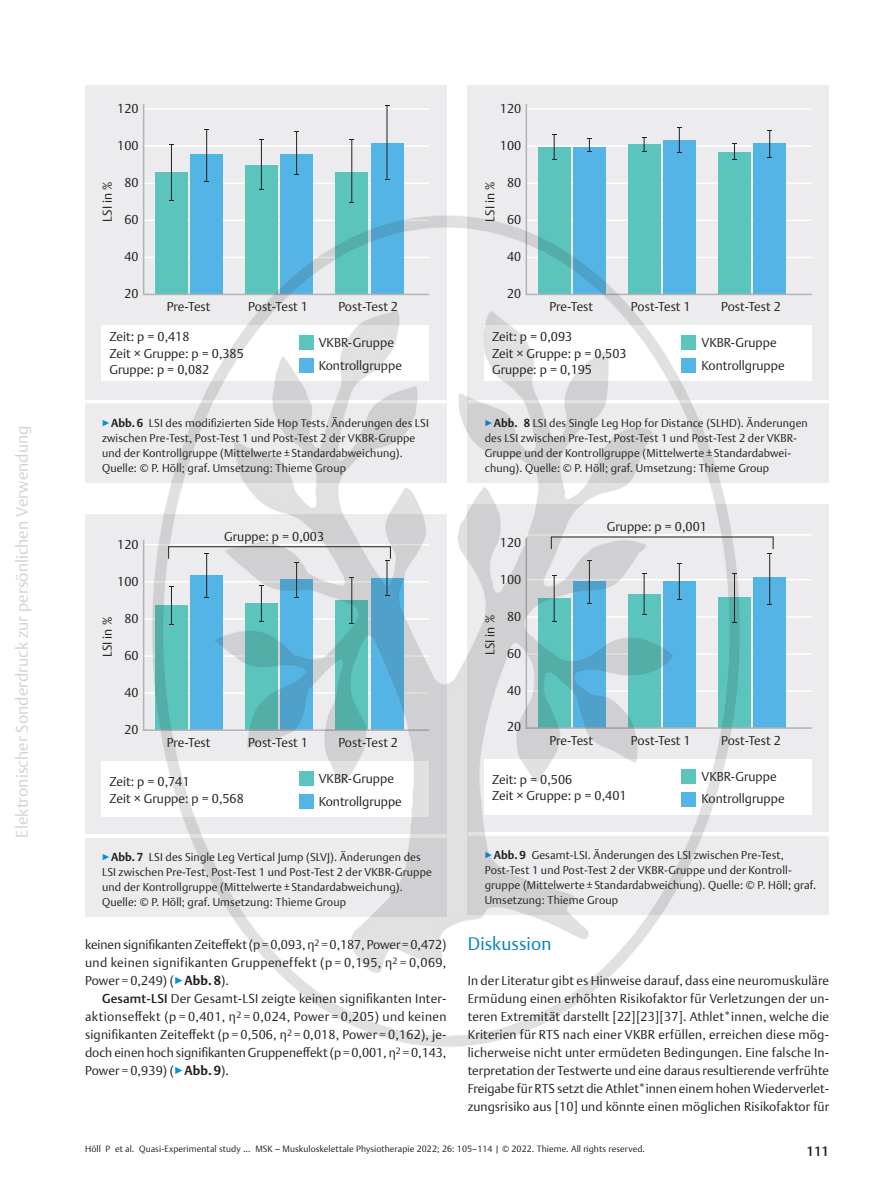
<style>
.page{position:relative;width:893px;height:1191px;background:#fff}
.page>*{position:absolute;margin:0;border:0;box-sizing:border-box;transform-origin:0 0}
.t1{font:300 18px "Thieme Argo 2011";letter-spacing:.01em;color:#0082c3}
.t2{font:300 16.5px "Thieme Argo 2011";color:#d1d2d4}
.t3{font:500 13.5px "Thieme Argo 2011";color:#231f20}
.t4{font:300 12.75px/18px "Thieme Argo 2011";color:#231f20}
.t5{font:300 11.25px/15px "Thieme Argo 2011";letter-spacing:.01em;color:#231f20}
.t6{font:300 9px "Thieme Argo 2011";letter-spacing:.01em;color:#231f20}
.s1{color:#0095d9}
.s2{font-weight:700}
.s3{font-weight:500}
</style>
<div class="page">
<div style="left:85px;top:399px;width:361px;height:83px;background:#ececee"></div>
<svg style="left:85px;top:400px;width:64px;height:3px"></svg>
<div style="left:85px;top:85px;width:361px;height:314px;background:#ececee"></div>
<div style="left:102px;top:325px;width:327px;height:56px;background:#fff"></div>
<svg style="left:143px;top:104px;width:286px;height:192px"></svg>
<div style="left:85px;top:833px;width:361px;height:84px;background:#ececee"></div>
<div style="left:85px;top:833px;width:361px;height:5px;background:#fff"></div>
<div style="left:85px;top:514px;width:361px;height:319px;background:#ececee"></div>
<div style="left:102px;top:761px;width:327px;height:55px;background:#fff"></div>
<svg style="left:143px;top:539px;width:6px;height:192px"></svg>
<div style="left:468px;top:399px;width:361px;height:83px;background:#ececee"></div>
<svg style="left:744px;top:400px;width:85px;height:3px"></svg>
<div style="left:468px;top:85px;width:361px;height:314px;background:#ececee"></div>
<div style="left:484px;top:325px;width:328px;height:56px;background:#fff"></div>
<svg style="left:525px;top:104px;width:287px;height:192px"></svg>
<div style="left:468px;top:831px;width:361px;height:83px;background:#ececee"></div>
<svg style="left:744px;top:832px;width:85px;height:3px"></svg>
<div style="left:468px;top:504px;width:361px;height:327px;background:#ececee"></div>
<div style="left:484px;top:759px;width:328px;height:55px;background:#fff"></div>
<hr style="left:526px;top:534px;width:286px;height:1px;background:#fff">
<svg style="left:744px;top:536px;width:68px;height:193px"></svg>
<img style="left:149px;top:214px;width:595px;height:833px">
<p class="t2" style="left:11px;top:837px;width:413px;rotate:-90deg">Elektronischer Sonderdruck zur persönlichen Verwendung</p>
<p class="t4" style="left:117px;top:100px;width:23px">120</p>
<p class="t4" style="left:117px;top:136px;width:23px">100</p>
<p class="t4" style="left:124px;top:173px;width:16px">80</p>
<p class="t4" style="left:124px;top:210px;width:16px">60</p>
<p class="t4" style="left:125px;top:247px;width:15px">40</p>
<p class="t4" style="left:125px;top:284px;width:15px">20</p>
<p class="t4" style="left:98px;top:221px;width:42px;rotate:-90deg">LSI in %</p>
<p class="t4" style="left:167px;top:297px;width:45px">Pre-Test</p>
<p class="t4" style="left:248px;top:297px;width:61px">Post-Test 1</p>
<p class="t4" style="left:338px;top:297px;width:61px">Post-Test 2</p>
<p class="t4" style="left:109px;top:328px;width:136px;line-height:16.5px">Zeit: p = 0,418<br>Zeit × Gruppe: p = 0,385<br>Gruppe: p = 0,082</p>
<p class="t4" style="left:319px;top:331px;width:85px;line-height:22.5px">VKBR-Gruppe<br>Kontrollgruppe</p>
<p class="t5" style="left:102px;top:415px;width:328px"><span class="s1">▶</span><span class="s2">Abb. 6</span> LSI des modifizierten Side Hop Tests. Änderungen des LSI zwischen Pre-Test, Post-Test 1 und Post-Test 2 der VKBR-Gruppe und der Kontrollgruppe (Mittelwerte ± Standardabweichung).<br>Quelle: © P. Höll; graf. Umsetzung: Thieme Group</p>
<p class="t4" style="left:117px;top:535px;width:23px">120</p>
<p class="t4" style="left:117px;top:572px;width:23px">100</p>
<p class="t4" style="left:124px;top:609px;width:16px">80</p>
<p class="t4" style="left:124px;top:646px;width:16px">60</p>
<p class="t4" style="left:125px;top:683px;width:15px">40</p>
<p class="t4" style="left:125px;top:719px;width:15px">20</p>
<p class="t4" style="left:98px;top:657px;width:42px;rotate:-90deg">LSI in %</p>
<p class="t4" style="left:224px;top:527px;width:101px">Gruppe: p = 0,003</p>
<p class="t4" style="left:167px;top:733px;width:45px">Pre-Test</p>
<p class="t4" style="left:248px;top:733px;width:61px">Post-Test 1</p>
<p class="t4" style="left:338px;top:733px;width:61px">Post-Test 2</p>
<p class="t4" style="left:109px;top:773px;width:136px;line-height:16.5px">Zeit: p = 0,741<br>Zeit × Gruppe: p = 0,568</p>
<p class="t4" style="left:319px;top:767px;width:85px;line-height:22.5px">VKBR-Gruppe<br>Kontrollgruppe</p>
<p class="t5" style="left:102px;top:849px;width:331px"><span class="s1">▶</span><span class="s2">Abb. 7</span> LSI des Single Leg Vertical Jump (SLVJ). Änderungen des LSI zwischen Pre-Test, Post-Test 1 und Post-Test 2 der VKBR-Gruppe und der Kontrollgruppe (Mittelwerte ± Standardabweichung).<br>Quelle: © P. Höll; graf. Umsetzung: Thieme Group</p>
<p class="t4" style="left:85px;top:935px;width:363px;text-align:justify">keinen signifikanten Zeiteffekt (p=0,093, η<sup>2</sup> =0,187, Power=0,472) und keinen signifikanten Gruppeneffekt (p = 0,195, η<sup>2</sup> = 0,069, Power = 0,249) (<span class="s1">▶</span><span class="s2">Abb. 8</span>).</p>
<p class="t4" style="left:85px;top:989px;width:363px;text-align:justify;text-indent:17px"><span class="s3">Gesamt-LSI</span> Der Gesamt-LSI zeigte keinen signifikanten Inter&shy;aktionseffekt (p = 0,401, η<sup>2</sup> = 0,024, Power = 0,205) und keinen signifikanten Zeiteffekt (p = 0,506, η<sup>2</sup> = 0,018, Power = 0,162), je&shy;doch einen hoch signifikanten Gruppeneffekt (p=0,001, η<sup>2</sup> =0,143, Power = 0,939) (<span class="s1">▶</span><span class="s2">Abb. 9</span>).</p>
<p class="t4" style="left:500px;top:100px;width:23px">120</p>
<p class="t4" style="left:500px;top:136px;width:23px">100</p>
<p class="t4" style="left:507px;top:173px;width:16px">80</p>
<p class="t4" style="left:507px;top:210px;width:16px">60</p>
<p class="t4" style="left:507px;top:247px;width:15px">40</p>
<p class="t4" style="left:507px;top:284px;width:15px">20</p>
<p class="t4" style="left:481px;top:221px;width:42px;rotate:-90deg">LSI in %</p>
<p class="t4" style="left:549px;top:297px;width:45px">Pre-Test</p>
<p class="t4" style="left:631px;top:297px;width:61px">Post-Test 1</p>
<p class="t4" style="left:721px;top:297px;width:61px">Post-Test 2</p>
<p class="t4" style="left:492px;top:328px;width:136px;line-height:16.5px">Zeit: p = 0,093<br>Zeit × Gruppe: p = 0,503<br>Gruppe: p = 0,195</p>
<p class="t4" style="left:701px;top:331px;width:85px;line-height:22.5px">VKBR-Gruppe<br>Kontrollgruppe</p>
<p class="t5" style="left:485px;top:415px;width:325px"><span class="s1">▶</span><span class="s2">Abb. 8</span> LSI des Single Leg Hop for Distance (SLHD). Änderungen des LSI zwischen Pre-Test, Post-Test 1 und Post-Test 2 der VKBR-Gruppe und der Kontrollgruppe (Mittelwerte ± Standardabwei&shy;chung). Quelle: © P. Höll; graf. Umsetzung: Thieme Group</p>
<p class="t4" style="left:500px;top:533px;width:23px">120</p>
<p class="t4" style="left:500px;top:570px;width:23px">100</p>
<p class="t4" style="left:507px;top:607px;width:16px">80</p>
<p class="t4" style="left:507px;top:644px;width:16px">60</p>
<p class="t4" style="left:507px;top:681px;width:15px">40</p>
<p class="t4" style="left:507px;top:717px;width:15px">20</p>
<p class="t4" style="left:481px;top:655px;width:42px;rotate:-90deg">LSI in %</p>
<p class="t4" style="left:607px;top:517px;width:101px">Gruppe: p = 0,001</p>
<p class="t4" style="left:549px;top:731px;width:45px">Pre-Test</p>
<p class="t4" style="left:631px;top:731px;width:61px">Post-Test 1</p>
<p class="t4" style="left:721px;top:731px;width:61px">Post-Test 2</p>
<p class="t4" style="left:492px;top:771px;width:136px;line-height:16.5px">Zeit: p = 0,506<br>Zeit × Gruppe: p = 0,401</p>
<p class="t4" style="left:701px;top:765px;width:85px;line-height:22.5px">VKBR-Gruppe<br>Kontrollgruppe</p>
<p class="t5" style="left:485px;top:847px;width:333px"><span class="s1">▶</span><span class="s2">Abb. 9</span> Gesamt-LSI. Änderungen des LSI zwischen Pre-Test, Post-Test 1 und Post-Test 2 der VKBR-Gruppe und der Kontroll&shy;gruppe (Mittelwerte ± Standardabweichung). Quelle: © P. Höll; graf.<br>Umsetzung: Thieme Group</p>
<h1 class="t1" style="left:468px;top:932px;width:85px">Diskussion</h1>
<p class="t4" style="left:468px;top:971px;width:363px;text-align:justify">In der Literatur gibt es Hinweise darauf, dass eine neuromuskuläre Ermüdung einen erhöhten Risikofaktor für Verletzungen der un&shy;teren Extremität darstellt [22][23][37]. Athlet*innen, welche die Kriterien für RTS nach einer VKBR erfüllen, erreichen diese mög&shy;licherweise nicht unter ermüdeten Bedingungen. Eine falsche In&shy;terpretation der Testwerte und eine daraus resultierende verfrühte Freigabe für RTS setzt die Athlet*innen einem hohen Wiederverlet&shy;zungsrisiko aus [10] und könnte einen möglichen Risikofaktor für</p>
<p class="t6" style="left:85px;top:1143px;width:561px">Höll P et al. Quasi-Experimental study ... MSK – Muskuloskelettale Physiotherapie 2022; 26: 105–114 | © 2022. Thieme. All rights reserved.</p>
<p class="t3" style="left:806px;top:1142px;width:24px">111</p>
</div>
